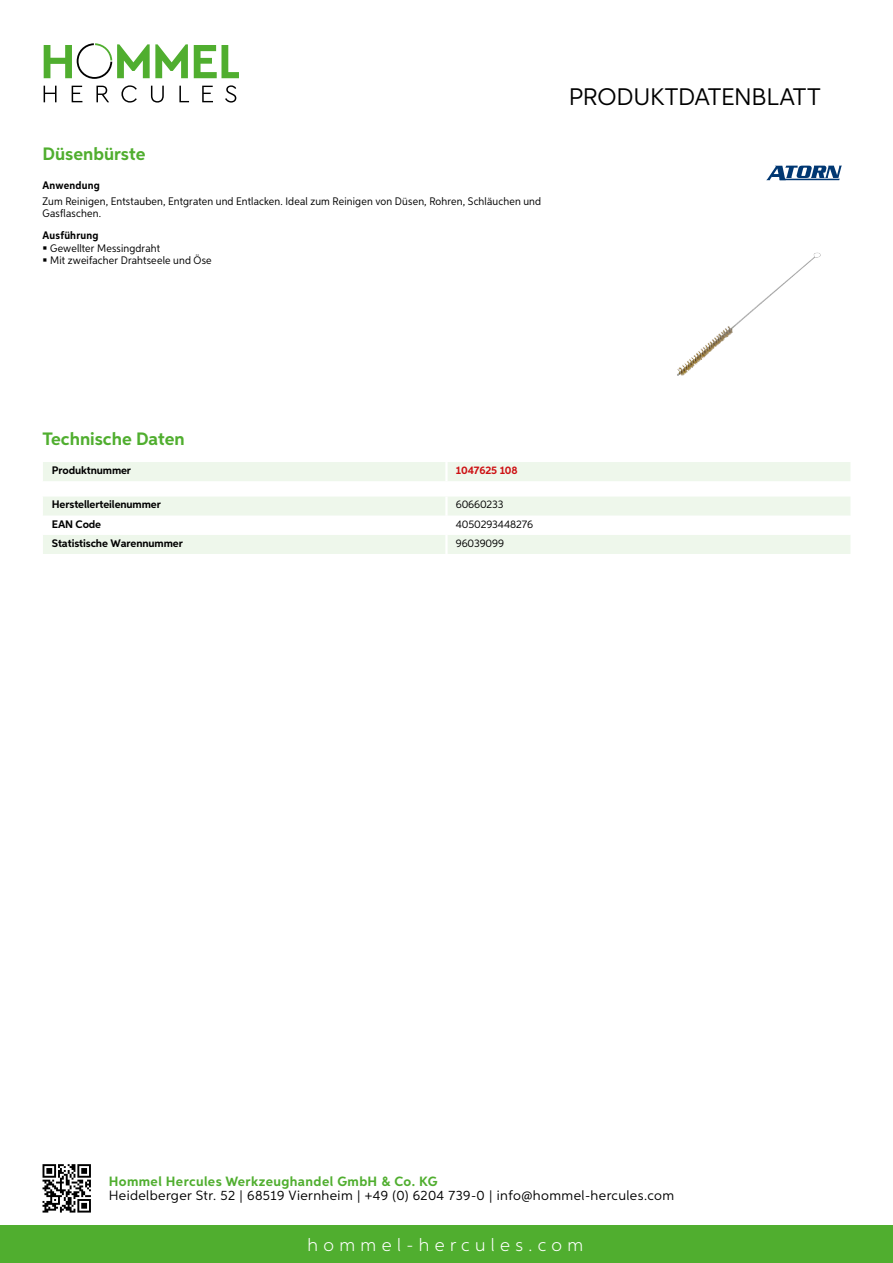
<style>
.page{position:relative;width:893px;height:1263px;background:#fff}
.page>*{position:absolute;margin:0;border:0;box-sizing:border-box;transform-origin:0 0}
.t1{font:24px "Aspira";letter-spacing:-.01em;color:#000}
.t2{font:700 18px "Aspira";color:#50ae2f}
.t3{font:300 18px "Aspira";letter-spacing:.3em;color:#fff}
.t4{font:13.5px "Aspira";letter-spacing:.03em;color:#000}
.t5{font:700 13.5px "Aspira";letter-spacing:.03em;color:#50ae2f}
.t6{font:10.95px/12px "Aspira Nar";letter-spacing:.015em;color:#000}
.t7{font:700 10.95px "Aspira";letter-spacing:-.01em;color:#000}
.t8{font:10.95px "Aspira";letter-spacing:-.01em;color:#000}
.t9{font:700 10.95px "Aspira Nar";letter-spacing:.02em;color:#000}
.t10{font:700 10.95px "Aspira";letter-spacing:-.01em;color:#cd1013}
</style>
<div class="page">
<div style="left:0;top:1226px;width:893px;height:37px;background:#50ae2f"></div>
<svg style="left:43px;top:1164px;width:48px;height:48px"></svg>
<svg style="left:194px;top:45px;width:45px;height:33px"></svg>
<svg style="left:44px;top:43px;width:144px;height:36px"></svg>
<svg style="left:44px;top:86px;width:13px;height:16px"></svg>
<svg style="left:72px;top:86px;width:10px;height:16px"></svg>
<svg style="left:96px;top:86px;width:13px;height:16px"></svg>
<svg style="left:121px;top:85px;width:16px;height:18px"></svg>
<svg style="left:151px;top:86px;width:13px;height:17px"></svg>
<svg style="left:179px;top:86px;width:10px;height:16px"></svg>
<svg style="left:202px;top:86px;width:11px;height:16px"></svg>
<svg style="left:225px;top:85px;width:11px;height:18px"></svg>
<div style="left:43px;top:462px;width:807px;height:19px;background:#eef7eb"></div>
<hr style="left:445px;top:462px;width:3px;height:19px;background:#fff">
<svg style="left:43px;top:497px;width:807px;height:57px"></svg>
<hr style="left:445px;top:535px;width:3px;height:19px;background:#fff">
<img style="left:778px;top:253px;width:38px;height:35px">
<svg style="left:766px;top:166px;width:76px;height:14px"></svg>
<h2 class="t2" style="left:43px;top:142px;width:104px">Düsenbürste</h2>
<p class="t9" style="left:43px;top:179px;width:59px">Anwendung</p>
<p class="t6" style="left:43px;top:195px;width:500px">Zum Reinigen, Entstauben, Entgraten und Entlacken. Ideal zum Reinigen von Düsen, Rohren, Schläuchen und<br>Gasflaschen.</p>
<p class="t9" style="left:43px;top:228px;width:58px">Ausführung</p>
<p class="t6" style="left:50px;top:241px;width:163px;line-height:12.8px">Gewellter Messingdraht<br>Mit zweifacher Drahtseele und Öse</p>
<h1 class="t1" style="left:569px;top:82px;width:253px">Produktdatenblatt</h1>
<h2 class="t2" style="left:43px;top:428px;width:144px">Technische Daten</h2>
<p class="t7" style="left:52px;top:463px;width:81px">Produktnummer</p>
<p class="t10" style="left:456px;top:463px;width:63px">1047625 108</p>
<p class="t7" style="left:52px;top:498px;width:111px">Herstellerteilenummer</p>
<p class="t8" style="left:456px;top:498px;width:49px">60660233</p>
<p class="t7" style="left:52px;top:517px;width:51px">EAN Code</p>
<p class="t8" style="left:456px;top:517px;width:79px">4050293448276</p>
<p class="t7" style="left:52px;top:536px;width:132px">Statistische Warennummer</p>
<p class="t8" style="left:456px;top:536px;width:50px">96039099</p>
<p class="t5" style="left:109px;top:1172px;width:330px">Hommel Hercules Werkzeughandel GmbH &amp; Co. KG</p>
<p class="t4" style="left:109px;top:1187px;width:567px">Heidelberger Str. 52 | 68519 Viernheim | +49 (0) 6204 739-0 | info@hommel-hercules.com</p>
<h2 class="t3" style="left:307px;top:1234px;width:277px">hommel-hercules.com</h2>
</div>
